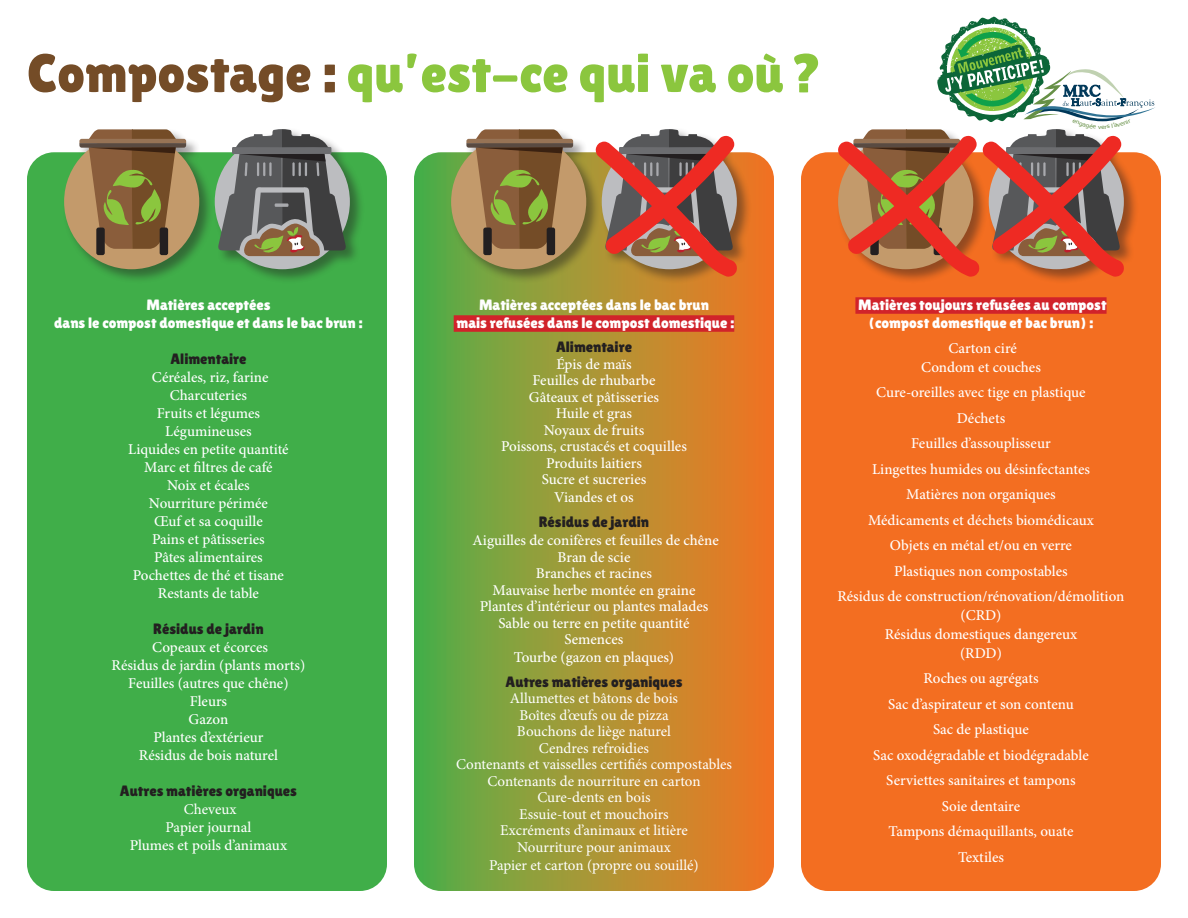
<style>
.page{position:relative;width:1188px;height:918px;background:#fff}
.page>*{position:absolute;margin:0;border:0;box-sizing:border-box;transform-origin:0 0}
.t1{font:54px "Lilita One";color:#8bc63e}
.t2{font:500 15px/18.8px "Minion Pro";color:#fff;text-align:center}
.t3{font:15px "Minion Pro";color:#fff}
.t4{font:15px/18px "Lilita One";color:#fff;text-align:center}
.t5{font:15px "Lilita One";color:#231f20}
.s1{color:#744c27}
.s2{font-weight:400}
</style>
<div class="page">
<div style="left:27px;top:152px;width:360px;height:739px;background:#40ae49;border-radius:27px"></div>
<svg style="left:414px;top:152px;width:360px;height:739px;background:#a69335"></svg>
<div style="left:801px;top:152px;width:360px;height:739px;background:#f36e21;border-radius:27px"></div>
<div style="left:63px;top:128px;width:151px;height:156px;background:#231f20;opacity:.46"></div>
<div style="left:64px;top:134px;width:135px;height:135px;background:#c39a6b;border-radius:50%"></div>
<div style="left:96px;top:228px;width:9px;height:27px;background:#231f20;border-radius:2px"></div>
<div style="left:160px;top:228px;width:8px;height:27px;background:#231f20;border-radius:2px"></div>
<svg style="left:79px;top:129px;width:107px;height:120px"></svg>
<div style="left:450px;top:128px;width:151px;height:156px;background:#231f20;opacity:.46"></div>
<div style="left:451px;top:134px;width:135px;height:135px;background:#c39a6b;border-radius:50%"></div>
<div style="left:483px;top:228px;width:9px;height:27px;background:#231f20;border-radius:2px"></div>
<div style="left:547px;top:228px;width:8px;height:27px;background:#231f20;border-radius:2px"></div>
<svg style="left:466px;top:129px;width:107px;height:120px"></svg>
<div style="left:837px;top:128px;width:151px;height:156px;background:#231f20;opacity:.46"></div>
<div style="left:213px;top:128px;width:152px;height:156px;background:#231f20;opacity:.46"></div>
<div style="left:215px;top:134px;width:135px;height:135px;background:#bcbdc0;border-radius:50%"></div>
<svg style="left:217px;top:129px;width:130px;height:127px"></svg>
<div style="left:600px;top:128px;width:152px;height:156px;background:#231f20;opacity:.46"></div>
<div style="left:987px;top:128px;width:152px;height:156px;background:#231f20;opacity:.46"></div>
<div style="left:454px;top:315px;width:280px;height:17px;background:#d1232a"></div>
<div style="left:855px;top:297px;width:252px;height:17px;background:#d1232a"></div>
<svg style="left:596px;top:129px;width:141px;height:148px;background:#a56858"></svg>
<svg style="left:838px;top:17px;width:318px;height:260px"></svg>
<p class="t1" style="left:27px;top:42px;width:797px"><span class="s1">Compostage :</span> qu’est-ce qui va où?</p>
<p class="t4" style="left:54px;top:295px;width:310px">Matières acceptées<br>dans le compost domestique et dans le bac brun :</p>
<p class="t5" style="left:170px;top:350px;width:77px">Alimentaire</p>
<p class="t2" style="left:152px;top:368px;width:118px">Céréales, riz, farine</p>
<p class="t2" style="left:170px;top:386px;width:79px">Charcuteries</p>
<p class="t2" style="left:157px;top:404px;width:105px">Fruits et légumes</p>
<p class="t2" style="left:165px;top:422px;width:88px">Légumineuses</p>
<p class="t2" style="left:128px;top:440px;width:162px">Liquides en petite quantité</p>
<p class="t2" style="left:144px;top:458px;width:130px">Marc et filtres de café</p>
<p class="t2" style="left:167px;top:476px;width:84px">Noix et écales</p>
<p class="t2" style="left:149px;top:494px;width:121px">Nourriture périmée</p>
<p class="t2" style="left:154px;top:512px;width:110px">Œuf et sa coquille</p>
<p class="t2" style="left:152px;top:530px;width:114px">Pains et pâtisseries</p>
<p class="t2" style="left:154px;top:548px;width:110px">Pâtes alimentaires</p>
<p class="t2" style="left:133px;top:566px;width:153px">Pochettes de thé et tisane</p>
<p class="t2" style="left:158px;top:584px;width:103px">Restants de table</p>
<p class="t5" style="left:153px;top:620px;width:112px">Résidus de jardin</p>
<p class="t2" style="left:152px;top:638px;width:117px">Copeaux et écorces</p>
<p class="t2" style="left:112px;top:656px;width:195px">Résidus de jardin (plants morts)</p>
<p class="t2" style="left:128px;top:674px;width:162px">Feuilles (autres que chêne)</p>
<p class="t2" style="left:190px;top:692px;width:39px">Fleurs</p>
<p class="t2" style="left:189px;top:710px;width:41px">Gazon</p>
<p class="t2" style="left:153px;top:728px;width:112px">Plantes d’extérieur</p>
<p class="t2" style="left:139px;top:746px;width:141px">Résidus de bois naturel</p>
<p class="t5" style="left:120px;top:782px;width:178px">Autres matières organiques</p>
<p class="t3" style="left:184px;top:800px;width:54px">Cheveux</p>
<p class="t2" style="left:165px;top:818px;width:88px"><span class="s2">Pa</span>pier journal</p>
<p class="t2" style="left:130px;top:836px;width:159px">Plumes et poils d’animaux</p>
<p class="t4" style="left:479px;top:295px;width:231px">Matières acceptées dans le bac brun</p>
<p class="t4" style="left:457px;top:313px;width:279px">mais refusées dans le compost domestique :</p>
<p class="t5" style="left:556px;top:339px;width:77px">Alimentaire</p>
<p class="t2" style="left:556px;top:355px;width:77px">Épis de maïs</p>
<p class="t2" style="left:533px;top:372px;width:124px">Feuilles de rhubarbe</p>
<p class="t2" style="left:529px;top:388px;width:132px">Gâteaux et pâtisseries</p>
<p class="t2" style="left:556px;top:405px;width:78px">Huile et gras</p>
<p class="t2" style="left:544px;top:421px;width:102px">Noyaux de fruits</p>
<p class="t2" style="left:501px;top:438px;width:187px">Poissons, crustacés et coquilles</p>
<p class="t2" style="left:546px;top:454px;width:97px">Produits laitiers</p>
<p class="t2" style="left:542px;top:471px;width:106px">Sucre et sucreries</p>
<p class="t2" style="left:554px;top:489px;width:81px">Viandes et os</p>
<p class="t5" style="left:539px;top:513px;width:112px">Résidus de jardin</p>
<p class="t2" style="left:473px;top:532px;width:248px">Aiguilles de conifères et feuilles de chêne</p>
<p class="t2" style="left:558px;top:548px;width:74px">Bran de scie</p>
<p class="t2" style="left:536px;top:565px;width:118px">Branches et racines</p>
<p class="t2" style="left:493px;top:581px;width:204px">Mauvaise herbe montée en graine</p>
<p class="t2" style="left:480px;top:598px;width:230px">Plantes d’intérieur ou plantes malades</p>
<p class="t2" style="left:498px;top:614px;width:193px">Sable ou terre en petite quantité</p>
<p class="t2" style="left:565px;top:631px;width:60px">Semences</p>
<p class="t2" style="left:514px;top:649px;width:162px">Tourbe (gazon en plaques)</p>
<p class="t5" style="left:506px;top:673px;width:178px">Autres matières organiques</p>
<p class="t3" style="left:510px;top:690px;width:170px">Allumettes et bâtons de bois</p>
<p class="t3" style="left:519px;top:706px;width:151px">Boîtes d’œufs ou de pizza</p>
<p class="t3" style="left:517px;top:723px;width:156px">Bouchons de liège naturel</p>
<p class="t3" style="left:539px;top:739px;width:112px">Cendres refroidies</p>
<p class="t3" style="left:456px;top:756px;width:277px">Contenants et vaisselles certifiés compostables</p>
<p class="t3" style="left:487px;top:772px;width:215px">Contenants de nourriture en carton</p>
<p class="t3" style="left:537px;top:789px;width:115px">Cure-dents en bois</p>
<p class="t3" style="left:519px;top:805px;width:151px">Essuie-tout et mouchoirs</p>
<p class="t3" style="left:500px;top:822px;width:189px">Excréments d’animaux et litière</p>
<p class="t3" style="left:517px;top:838px;width:155px">Nourriture pour animaux</p>
<p class="t3" style="left:489px;top:856px;width:211px">Papier et carton (propre ou souillé)</p>
<p class="t4" style="left:858px;top:295px;width:250px">Matières toujours refusées au compost</p>
<p class="t4" style="left:869px;top:313px;width:226px">(compost domestique et bac brun) :</p>
<p class="t2" style="left:948px;top:340px;width:70px">Carton ciré</p>
<p class="t2" style="left:921px;top:358px;width:121px">Condom et couches</p>
<p class="t2" style="left:876px;top:384px;width:211px">Cure-oreilles avec tige en plastique</p>
<p class="t2" style="left:957px;top:409px;width:50px">Déchets</p>
<p class="t2" style="left:911px;top:435px;width:141px">Feuilles d’assouplisseur</p>
<p class="t2" style="left:872px;top:460px;width:219px">Lingettes humides ou désinfectantes</p>
<p class="t2" style="left:906px;top:486px;width:151px">Matières non organiques</p>
<p class="t2" style="left:868px;top:511px;width:227px">Médicaments et déchets biomédicaux</p>
<p class="t2" style="left:890px;top:537px;width:184px">Objets en métal et/ou en verre</p>
<p class="t2" style="left:894px;top:562px;width:175px">Plastiques non compostables</p>
<p class="t2" style="left:837px;top:588px;width:289px">Résidus de construction/rénovation/démolition (CRD)<br>Résidus domestiques dangereux<br>(RDD)</p>
<p class="t2" style="left:923px;top:670px;width:117px">Roches ou agrégats</p>
<p class="t2" style="left:888px;top:695px;width:187px">Sac d’aspirateur et son contenu</p>
<p class="t2" style="left:933px;top:721px;width:97px">Sac de plastique</p>
<p class="t2" style="left:873px;top:746px;width:217px">Sac oxodégradable et biodégradable</p>
<p class="t2" style="left:886px;top:772px;width:191px">Serviettes sanitaires et tampons</p>
<p class="t2" style="left:942px;top:797px;width:80px">Soie dentaire</p>
<p class="t2" style="left:889px;top:823px;width:186px">Tampons démaquillants, ouate</p>
<p class="t2" style="left:958px;top:848px;width:47px">Textiles</p>
</div>
